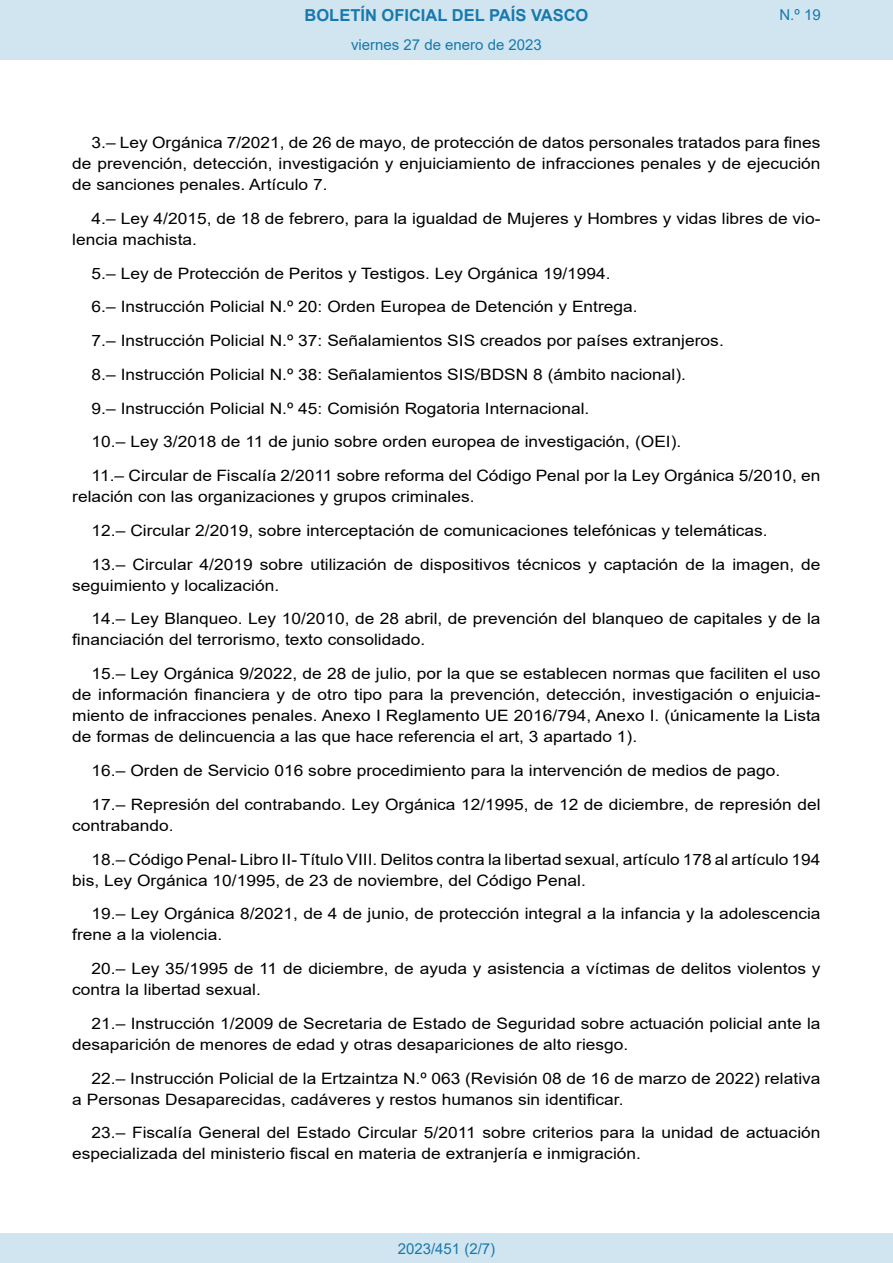
<style>
.page{position:relative;width:893px;height:1263px;background:#fff}
.page>*{position:absolute;margin:0;border:0;box-sizing:border-box;transform-origin:0 0}
.t1{font:700 16.5px "Arial";color:#1879ad}
.BOPVDetalle{font:15.6px/21px "Arial";color:#000;scale:1.11 1}
.Paginacion_Centro{font:15px "Arial";color:#1879ad}
</style>
<div class="page">
<div style="left:0;top:0;width:893px;height:60px;background:#d0e5f0"></div>
<div style="left:0;top:1233px;width:893px;height:30px;background:#d0e5f0"></div>
<p class="t1" style="left:305px;top:3px;width:285px">BOLETÍN OFICIAL DEL PAÍS VASCO</p>
<p class="Paginacion_Centro" style="left:351px;top:35px;width:192px">viernes 27 de enero de 2023</p>
<p class="Paginacion_Centro" style="left:779px;top:5px;width:43px">N.º 19</p>
<p class="BOPVDetalle" style="left:72px;top:132px;width:676px;text-align:justify;text-indent:19px">3.– Ley Orgánica 7/2021, de 26 de mayo, de protección de datos personales tratados para fines de prevención, detección, investigación y enjuiciamiento de infracciones penales y de ejecución de sanciones penales. Artículo 7.</p>
<p class="BOPVDetalle" style="left:72px;top:208px;width:676px;text-indent:19px">4.– Ley 4/2015, de 18 de febrero, para la igualdad de Mujeres y Hombres y vidas libres de vio&shy;lencia machista.</p>
<p class="BOPVDetalle" style="left:92px;top:263px;width:469px">5.– Ley de Protección de Peritos y Testigos. Ley Orgánica 19/1994.</p>
<p class="BOPVDetalle" style="left:92px;top:296px;width:493px">6.– Instrucción Policial N.º 20: Orden Europea de Detención y Entrega.</p>
<p class="BOPVDetalle" style="left:92px;top:330px;width:571px">7.– Instrucción Policial N.º 37: Señalamientos SIS creados por países extranjeros.</p>
<p class="BOPVDetalle" style="left:92px;top:364px;width:537px">8.– Instrucción Policial N.º 38: Señalamientos SIS/BDSN 8 (ámbito nacional).</p>
<p class="BOPVDetalle" style="left:92px;top:398px;width:450px">9.– Instrucción Policial N.º 45: Comisión Rogatoria Internacional.</p>
<p class="BOPVDetalle" style="left:92px;top:431px;width:533px">10.– Ley 3/2018 de 11 de junio sobre orden europea de investigación, (OEI).</p>
<p class="BOPVDetalle" style="left:72px;top:465px;width:676px;text-indent:19px">11.– Circular de Fiscalía 2/2011 sobre reforma del Código Penal por la Ley Orgánica 5/2010, en relación con las organizaciones y grupos criminales.</p>
<p class="BOPVDetalle" style="left:92px;top:520px;width:611px">12.– Circular 2/2019, sobre interceptación de comunicaciones telefónicas y telemáticas.</p>
<p class="BOPVDetalle" style="left:72px;top:554px;width:676px;text-indent:19px">13.– Circular 4/2019 sobre utilización de dispositivos técnicos y captación de la imagen, de seguimiento y localización.</p>
<p class="BOPVDetalle" style="left:72px;top:608px;width:676px;text-indent:19px">14.– Ley Blanqueo. Ley 10/2010, de 28 abril, de prevención del blanqueo de capitales y de la financiación del terrorismo, texto consolidado.</p>
<p class="BOPVDetalle" style="left:72px;top:663px;width:676px;text-align:justify;text-indent:19px">15.– Ley Orgánica 9/2022, de 28 de julio, por la que se establecen normas que faciliten el uso de información financiera y de otro tipo para la prevención, detección, investigación o enjuicia&shy;miento de infracciones penales. Anexo I Reglamento UE 2016/794, Anexo I. (únicamente la Lista de formas de delincuencia a las que hace referencia el art, 3 apartado 1).</p>
<p class="BOPVDetalle" style="left:92px;top:760px;width:622px">16.– Orden de Servicio 016 sobre procedimiento para la intervención de medios de pago.</p>
<p class="BOPVDetalle" style="left:72px;top:794px;width:676px;text-indent:19px">17.– Represión del contrabando. Ley Orgánica 12/1995, de 12 de diciembre, de represión del contrabando.</p>
<p class="BOPVDetalle" style="left:72px;top:848px;width:676px;text-indent:19px">18.– Código Penal- Libro II- Título VIII. Delitos contra la libertad sexual, artículo 178 al artículo 194 bis, Ley Orgánica 10/1995, de 23 de noviembre, del Código Penal.</p>
<p class="BOPVDetalle" style="left:72px;top:903px;width:676px;text-indent:19px">19.– Ley Orgánica 8/2021, de 4 de junio, de protección integral a la infancia y la adolescencia frene a la violencia.</p>
<p class="BOPVDetalle" style="left:72px;top:958px;width:676px;text-indent:19px">20.– Ley 35/1995 de 11 de diciembre, de ayuda y asistencia a víctimas de delitos violentos y contra la libertad sexual.</p>
<p class="BOPVDetalle" style="left:72px;top:1013px;width:676px;text-indent:19px">21.– Instrucción 1/2009 de Secretaria de Estado de Seguridad sobre actuación policial ante la desaparición de menores de edad y otras desapariciones de alto riesgo.</p>
<p class="BOPVDetalle" style="left:72px;top:1067px;width:676px;text-indent:19px">22.– Instrucción Policial de la Ertzaintza N.º 063 (Revisión 08 de 16 de marzo de 2022) relativa a Personas Desaparecidas, cadáveres y restos humanos sin identificar.</p>
<p class="BOPVDetalle" style="left:72px;top:1122px;width:676px;text-indent:19px">23.– Fiscalía General del Estado Circular 5/2011 sobre criterios para la unidad de actuación especializada del ministerio fiscal en materia de extranjería e inmigración.</p>
<p class="Paginacion_Centro" style="left:398px;top:1238px;width:99px">2023/451 (2/7)</p>
</div>
